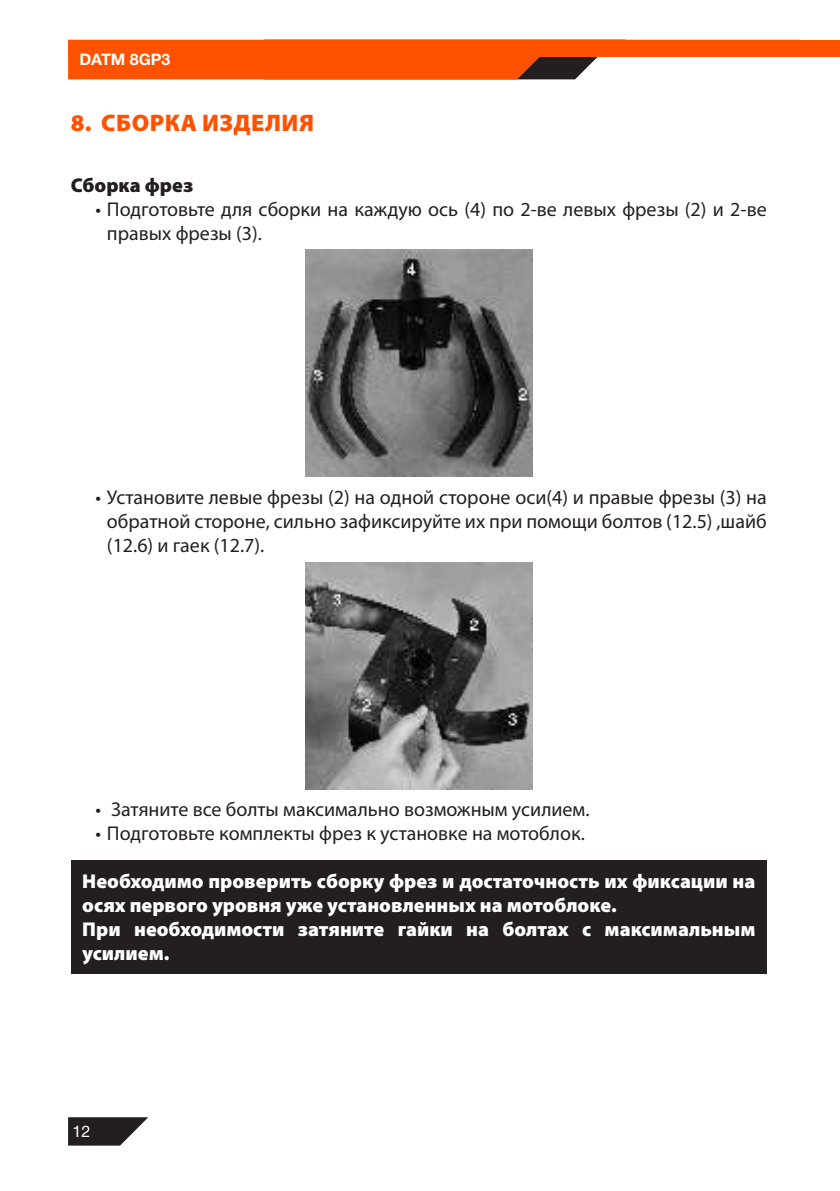
<style>
.page{position:relative;width:840px;height:1191px;background:#fff}
.page>*{position:absolute;margin:0;border:0;box-sizing:border-box;transform-origin:0 0}
.t1{font:900 24px "Myriad Pro";letter-spacing:.02em;color:#ff5200}
.t2{font:20px/24px "Myriad Pro";color:#231f20}
.t3{font:900 20px/24px "Myriad Pro";color:#fff}
.t4{font:900 20px "Myriad Pro";color:#231f20}
.t5{font:700 16px "Helvetica Neue Cyr";color:#fefffe}
.t6{font:16px "Helvetica Neue Cyr";color:#fff}
</style>
<div class="page">
<div style="left:68px;top:40px;width:771px;height:16px;background:#ff5200"></div>
<svg style="left:68px;top:56px;width:732px;height:23px"></svg>
<svg style="left:68px;top:1117px;width:80px;height:28px"></svg>
<div style="left:71px;top:860px;width:695px;height:114px;background:#231f20"></div>
<img style="left:305px;top:249px;width:227px;height:227px">
<img style="left:305px;top:563px;width:227px;height:226px">
<p class="t5" style="left:79px;top:50px;width:92px">DATM 8GP3</p>
<p class="t1" style="left:71px;top:111px;width:244px">8. СБОРКА ИЗДЕЛИЯ</p>
<p class="t4" style="left:71px;top:175px;width:124px">Сборка фрез</p>
<p class="t2" style="left:107px;top:199px;width:661px;text-indent:-11px">• Подготовьте для сборки на каждую ось (4) по 2-ве левых фрезы (2) и 2-ве правых фрезы (3).</p>
<p class="t2" style="left:107px;top:487px;width:661px;text-align:justify;text-indent:-11px">• Установите левые фрезы (2) на одной стороне оси(4) и правые фрезы (3) на обратной стороне, сильно зафиксируйте их при помощи болтов (12.5) ,шайб (12.6) и гаек (12.7).</p>
<p class="t2" style="left:96px;top:799px;width:495px">• Затяните все болты максимально возможным усилием.</p>
<p class="t2" style="left:96px;top:823px;width:490px">• Подготовьте комплекты фрез к установке на мотоблок.</p>
<p class="t3" style="left:82px;top:870px;width:674px">Необходимо проверить сборку фрез и достаточность их фиксации на осях первого уровня уже установленных на мотоблоке.<br>При необходимости затяните гайки на болтах с максимальным усилием.</p>
<p class="t6" style="left:73px;top:1125px;width:19px">12</p>
</div>
